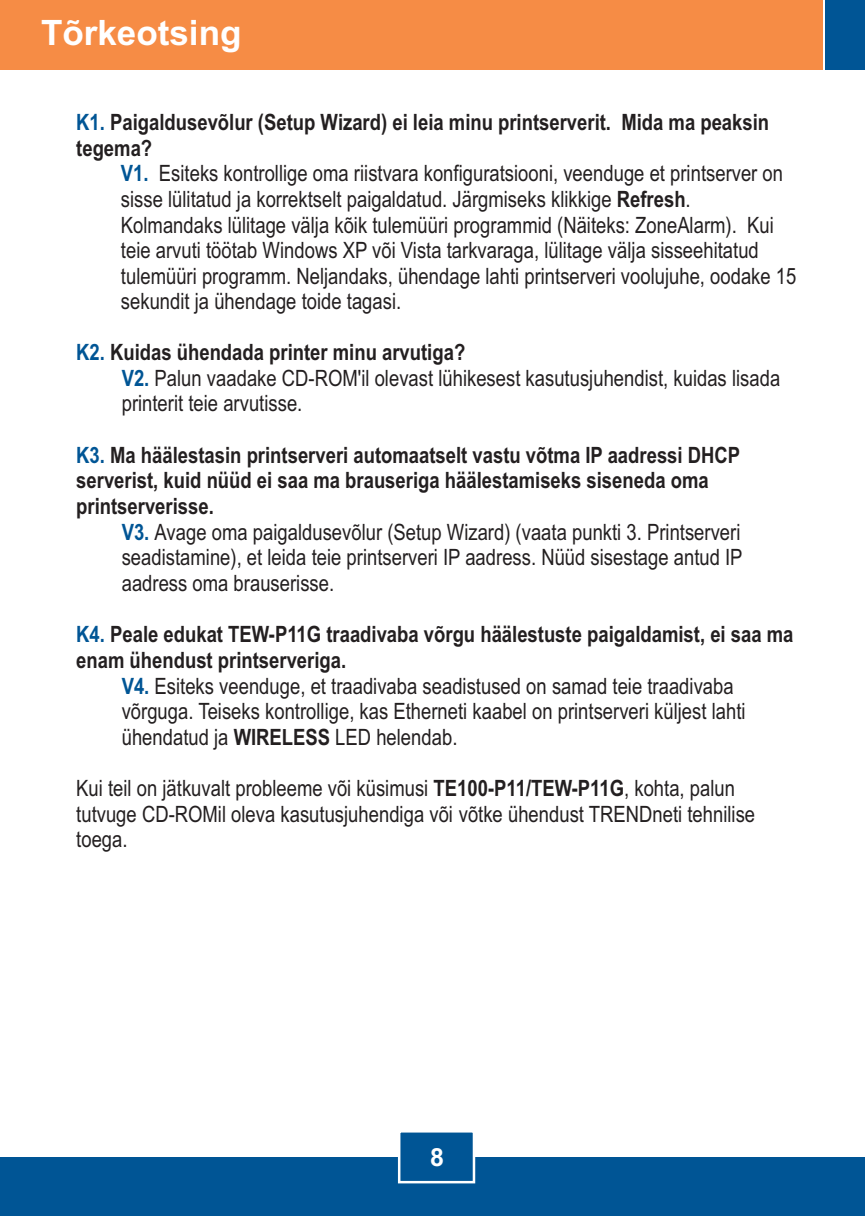
<style>
.page{position:relative;width:865px;height:1216px;background:#fff}
.page>*{position:absolute;margin:0;border:0;box-sizing:border-box;transform-origin:0 0}
.t1{font:700 35px "Arial";color:#fff}
.t2{font:700 25px "Arial";color:#fff}
.t3{font:22.5px/25.5px "Arial Narrow";color:#231f20}
.t4{font:700 22.5px/25.8px "Arial Narrow";color:#231f20}
.t5{font:700 22.5px "Arial Narrow";color:#005595}
.s1{color:#005595}
.s2{font-weight:700}
.s3{font-weight:700;color:#005595}
</style>
<div class="page">
<div style="left:0;top:1157px;width:864px;height:59px;background:#005595"></div>
<div style="left:0;top:0;width:822px;height:70px;background:#f68c45"></div>
<div style="left:825px;top:0;width:39px;height:70px;background:#005595"></div>
<svg style="left:397px;top:1132px;width:79px;height:52px"></svg>
<h1 class="t1" style="left:41px;top:20px;width:202px">Tõrkeotsing</h1>
<p class="t4" style="left:76px;top:111px;width:694px"><span class="s1">K1.</span> Paigaldusevõlur (Setup Wizard) ei leia minu printserverit. Mida ma peaksin</p>
<p class="t5" style="left:121px;top:165px;width:29px">V1.</p>
<p class="t4" style="left:76px;top:137px;width:77px">tegema?</p>
<p class="t3" style="left:121px;top:163px;width:676px;text-indent:38px">Esiteks kontrollige oma riistvara konfiguratsiooni, veenduge et printserver on sisse lülitatud ja korrektselt paigaldatud. Järgmiseks klikkige <span class="s2">Refresh</span>.<br>Kolmandaks lülitage välja kõik tulemüüri programmid (Näiteks: ZoneAlarm). Kui teie arvuti töötab Windows XP või Vista tarkvaraga, lülitage välja sisseehitatud tulemüüri programm. Neljandaks, ühendage lahti printserveri voolujuhe, oodake 15 sekundit ja ühendage toide tagasi.</p>
<p class="t3" style="left:122px;top:341px;width:659px;text-indent:-45px"><span class="s3">K2.</span> <span class="s2">Kuidas ühendada printer minu arvutiga?<br></span><span class="s3">V2.</span> Palun vaadake CD-ROM'il olevast lühikesest kasutusjuhendist, kuidas lisada</p>
<p class="t3" style="left:122px;top:393px;width:182px">printerit teie arvutisse.</p>
<p class="t4" style="left:76px;top:444px;width:665px"><span class="s1">K3.</span> Ma häälestasin printserveri automaatselt vastu võtma IP aadressi DHCP</p>
<p class="t4" style="left:76px;top:470px;width:633px">serverist, kuid nüüd ei saa ma brauseriga häälestamiseks siseneda oma printserverisse.</p>
<p class="t3" style="left:122px;top:547px;width:622px">seadistamine), et leida teie printserveri IP aadress. Nüüd sisestage antud IP aadress oma brauserisse.</p>
<p class="t3" style="left:122px;top:521px;width:620px"><span class="s3">V3.</span> Avage oma paigaldusevõlur (Setup Wizard) (vaata punkti 3. Printserveri</p>
<p class="t4" style="left:76px;top:623px;width:718px"><span class="s1">K4.</span> Peale edukat TEW-P11G traadivaba võrgu häälestuste paigaldamist, ei saa ma</p>
<p class="t3" style="left:122px;top:675px;width:613px"><span class="s3">V4.</span> Esiteks veenduge, et traadivaba seadistused on samad teie traadivaba</p>
<p class="t4" style="left:76px;top:649px;width:271px">enam ühendust printserveriga.</p>
<p class="t3" style="left:122px;top:700px;width:625px">võrguga. Teiseks kontrollige, kas Etherneti kaabel on printserveri küljest lahti ühendatud ja <span class="s2">WIRELESS</span> LED helendab.</p>
<p class="t3" style="left:76px;top:777px;width:680px">Kui teil on jätkuvalt probleeme või küsimusi <span class="s2">TE100-P11/TEW-P11G</span>, kohta, palun tutvuge CD-ROMil oleva kasutusjuhendiga või võtke ühendust TRENDneti tehnilise toega.</p>
<p class="t2" style="left:430px;top:1147px;width:15px">8</p>
</div>
